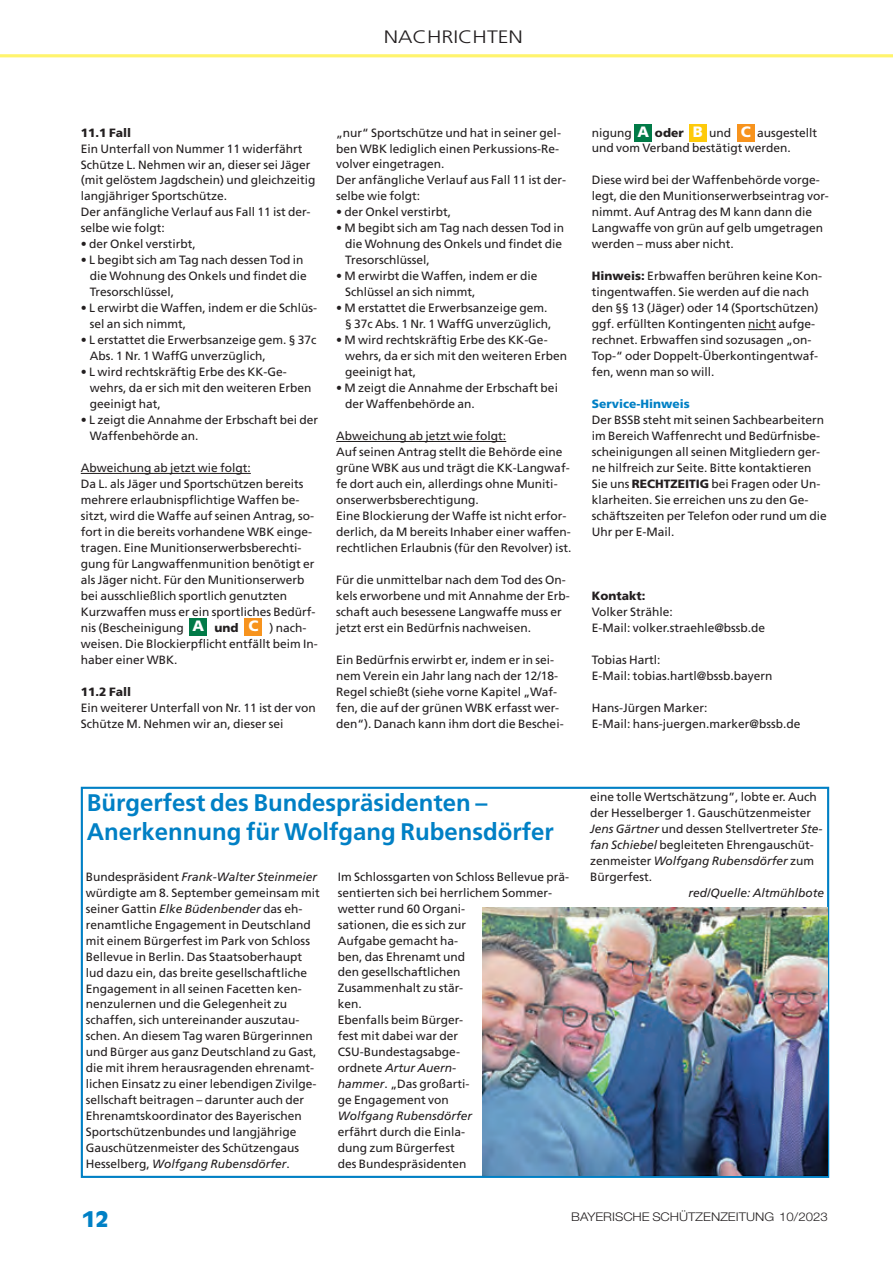
<style>
.page{position:relative;width:893px;height:1263px;background:#fff}
.page>*{position:absolute;margin:0;border:0;box-sizing:border-box;transform-origin:0 0}
.t1{font:700 24px/28.8px "Frutiger LT";color:#0080c5}
.t2{font:900 21px "Antique Olive LT";color:#0080c5}
.t3{font:300 18px "Frutiger LT";color:#231f20;scale:1.2 1}
.t4{font:900 15px "Frutiger LT";color:#fff}
.t5{font:12px/15.9px "Frutiger LT";color:#231f20}
.t6{font:italic 12px "Frutiger LT";color:#231f20}
.t7{font:300 12px "Helvetica Neue LT";color:#231f20;scale:1.1 1}
.t8{font:900 12px "Frutiger LT";color:#231f20}
.t9{font:900 12px "Frutiger LT";color:#0080c5}
.s1{font-weight:900}
.s2{font-style:italic}
</style>
<div class="page">
<div style="left:81px;top:787px;width:748px;height:391px;border:2px solid #0080c5"></div>
<hr style="left:0;top:54px;width:893px;height:3px;background:#fff46d">
<hr style="left:81px;top:473px;width:170px;height:1px;background:#231f20">
<hr style="left:336px;top:441px;width:170px;height:1px;background:#231f20">
<svg style="left:748px;top:329px;width:28px;height:1px"></svg>
<div style="left:190px;top:619px;width:17px;height:17px;background:#017a47"></div>
<div style="left:245px;top:619px;width:17px;height:17px;background:#f7931d"></div>
<div style="left:635px;top:125px;width:17px;height:17px;background:#017a47"></div>
<div style="left:689px;top:125px;width:17px;height:17px;background:#feca0a"></div>
<div style="left:737px;top:125px;width:17px;height:17px;background:#f7931d"></div>
<img style="left:483px;top:908px;width:344px;height:268px">
<h3 class="t3" style="left:384px;top:30px;width:118px">NACHRICHTEN</h3>
<p class="t8" style="left:81px;top:125px;width:52px">11.1 Fall</p>
<p class="t5" style="left:81px;top:140px;width:236px">Ein Unterfall von Nummer 11 widerfährt Schütze L. Nehmen wir an, dieser sei Jäger (mit gelöstem Jagdschein) und gleichzeitig langjähriger Sportschütze.<br>Der anfängliche Verlauf aus Fall 11 ist der&shy;selbe wie folgt:</p>
<p class="t5" style="left:81px;top:236px;width:117px">• der Onkel verstirbt,</p>
<p class="t5" style="left:90px;top:252px;width:219px;text-indent:-9px">• L begibt sich am Tag nach dessen Tod in die Wohnung des Onkels und findet die<br>Tresorschlüssel,</p>
<p class="t5" style="left:90px;top:300px;width:229px;text-indent:-9px">• L erwirbt die Waffen, indem er die Schlüs&shy;sel an sich nimmt,</p>
<p class="t5" style="left:90px;top:332px;width:228px;text-indent:-9px">• L erstattet die Erwerbsanzeige gem. § 37c<br>Abs. 1 Nr. 1 WaffG unverzüglich,</p>
<p class="t5" style="left:90px;top:364px;width:223px;text-indent:-9px">• L wird rechtskräftig Erbe des KK-Ge&shy;wehrs, da er sich mit den weiteren Erben geeinigt hat,</p>
<p class="t5" style="left:90px;top:412px;width:230px;text-indent:-9px">• L zeigt die Annahme der Erbschaft bei der<br>Waffenbehörde an.</p>
<p class="t5" style="left:81px;top:460px;width:236px">Abweichung ab jetzt wie folgt:<br>Da L. als Jäger und Sportschützen bereits mehrere erlaubnispflichtige Waffen be&shy;sitzt, wird die Waffe auf seinen Antrag, so&shy;fort in die bereits vorhandene WBK einge&shy;tragen. Eine Munitionserwerbsberechti&shy;gung für Langwaffenmunition benötigt er als Jäger nicht. Für den Munitionserwerb bei ausschließlich sportlich genutzten Kurzwaffen muss er ein sportliches Bedürf&shy;nis (Bescheinigung</p>
<p class="t4" style="left:193px;top:617px;width:13px">A</p>
<p class="t4" style="left:248px;top:617px;width:12px">C</p>
<p class="t5" style="left:81px;top:620px;width:239px;text-indent:189px">) nach&shy;weisen. Die Blockierpflicht entfällt beim In&shy;haber einer WBK.</p>
<p class="t8" style="left:81px;top:684px;width:52px">11.2 Fall</p>
<p class="t5" style="left:81px;top:700px;width:236px">Ein weiterer Unterfall von Nr. 11 ist der von<br>Schütze M. Nehmen wir an, dieser sei</p>
<p class="t8" style="left:214px;top:620px;width:26px">und</p>
<p class="t5" style="left:336px;top:124px;width:231px">„nur“ Sportschütze und hat in seiner gel&shy;ben WBK lediglich einen Perkussions-Re&shy;volver eingetragen.<br>Der anfängliche Verlauf aus Fall 11 ist der&shy;selbe wie folgt:</p>
<p class="t5" style="left:336px;top:204px;width:117px">• der Onkel verstirbt,</p>
<p class="t5" style="left:345px;top:220px;width:220px;text-indent:-9px">• M begibt sich am Tag nach dessen Tod in die Wohnung des Onkels und findet die<br>Tresorschlüssel,</p>
<p class="t5" style="left:345px;top:268px;width:194px;text-indent:-9px">• M erwirbt die Waffen, indem er die<br>Schlüssel an sich nimmt,</p>
<p class="t5" style="left:345px;top:300px;width:208px;text-indent:-9px">• M erstattet die Erwerbsanzeige gem. § 37c Abs. 1 Nr. 1 WaffG unverzüglich,</p>
<p class="t5" style="left:345px;top:332px;width:223px;text-indent:-9px">• M wird rechtskräftig Erbe des KK-Ge&shy;wehrs, da er sich mit den weiteren Erben geeinigt hat,</p>
<p class="t5" style="left:345px;top:380px;width:214px;text-indent:-9px">• M zeigt die Annahme der Erbschaft bei der Waffenbehörde an.</p>
<p class="t5" style="left:336px;top:428px;width:237px">Abweichung ab jetzt wie folgt:<br>Auf seinen Antrag stellt die Behörde eine grüne WBK aus und trägt die KK-Langwaf&shy;fe dort auch ein, allerdings ohne Muniti&shy;onserwerbsberechtigung.<br>Eine Blockierung der Waffe ist nicht erfor&shy;derlich, da M bereits Inhaber einer waffen&shy;rechtlichen Erlaubnis (für den Revolver) ist.</p>
<p class="t5" style="left:336px;top:572px;width:235px">Für die unmittelbar nach dem Tod des On&shy;kels erworbene und mit Annahme der Erb&shy;schaft auch besessene Langwaffe muss er jetzt erst ein Bedürfnis nachweisen.</p>
<p class="t5" style="left:336px;top:652px;width:229px">Ein Bedürfnis erwirbt er, indem er in sei&shy;nem Verein ein Jahr lang nach der 12/18- Regel schießt (siehe vorne Kapitel „Waf&shy;fen, die auf der grünen WBK erfasst wer&shy;den“). Danach kann ihm dort die Beschei-</p>
<p class="t4" style="left:638px;top:123px;width:13px">A</p>
<p class="t4" style="left:693px;top:123px;width:12px">B</p>
<p class="t4" style="left:741px;top:123px;width:12px">C</p>
<p class="t5" style="left:592px;top:124px;width:227px;text-indent:166px">ausgestellt und vom Verband bestätigt werden.</p>
<p class="t5" style="left:592px;top:172px;width:239px">Diese wird bei der Waffenbehörde vorge&shy;legt, die den Munitionserwerbseintrag vor&shy;nimmt. Auf Antrag des M kann dann die Langwaffe von grün auf gelb umgetragen werden – muss aber nicht.</p>
<p class="t5" style="left:592px;top:268px;width:232px"><span class="s1">Hinweis:</span> Erbwaffen berühren keine Kon&shy;tingentwaffen. Sie werden auf die nach den §§ 13 (Jäger) oder 14 (Sportschützen) ggf. erfüllten Kontingenten nicht aufge&shy;rechnet. Erbwaffen sind sozusagen „on-Top-“ oder Doppelt-Überkontingentwaf&shy;fen, wenn man so will.</p>
<p class="t9" style="left:592px;top:397px;width:100px">Service-Hinweis</p>
<p class="t5" style="left:592px;top:412px;width:237px">Der BSSB steht mit seinen Sachbearbeitern im Bereich Waffenrecht und Bedürfnisbe&shy;scheinigungen all seinen Mitgliedern ger&shy;ne hilfreich zur Seite. Bitte kontaktieren Sie uns <span class="s1">RECHTZEITIG</span> bei Fragen oder Un&shy;klarheiten. Sie erreichen uns zu den Ge&shy;schäftszeiten per Telefon oder rund um die Uhr per E-Mail.</p>
<p class="t5" style="left:592px;top:124px;width:41px">nigung</p>
<p class="t8" style="left:655px;top:125px;width:30px">oder</p>
<p class="t5" style="left:709px;top:124px;width:23px">und</p>
<p class="t8" style="left:592px;top:588px;width:55px">Kontakt:</p>
<p class="t5" style="left:592px;top:604px;width:175px">Volker Strähle:<br>E-Mail: volker.straehle@bssb.de</p>
<p class="t5" style="left:592px;top:652px;width:182px">Tobias Hartl:<br>E-Mail: tobias.hartl@bssb.bayern</p>
<p class="t5" style="left:592px;top:700px;width:210px">Hans-Jürgen Marker:<br>E-Mail: hans-juergen.marker@bssb.de</p>
<h1 class="t1" style="left:87px;top:788px;width:468px">Bürgerfest des Bundespräsidenten –<br>Anerkennung für Wolfgang Rubensdörfer</h1>
<p class="t5" style="left:86px;top:869px;width:235px">Bundespräsident <span class="s2">Frank-Walter Steinmeier </span>würdigte am 8. September gemeinsam mit seiner Gattin <span class="s2">Elke Büdenbender</span> das eh&shy;renamtliche Engagement in Deutschland mit einem Bürgerfest im Park von Schloss Bellevue in Berlin. Das Staatsoberhaupt lud dazu ein, das breite gesellschaftliche Engagement in all seinen Facetten ken&shy;nenzulernen und die Gelegenheit zu schaffen, sich untereinander auszutau&shy;schen. An diesem Tag waren Bürgerinnen und Bürger aus ganz Deutschland zu Gast, die mit ihrem herausragenden ehrenamt&shy;lichen Einsatz zu einer lebendigen Zivilge&shy;sellschaft beitragen – darunter auch der Ehrenamtskoordinator des Bayerischen Sportschützenbundes und langjährige Gauschützenmeister des Schützengaus Hesselberg, <span class="s2">Wolfgang Rubensdörfer</span>.</p>
<p class="t5" style="left:338px;top:868px;width:233px">Im Schlossgarten von Schloss Bellevue prä&shy;sentierten sich bei herrlichem Sommer&shy;wetter rund 60 Organi-<br>sationen, die es sich zur<br>Aufgabe gemacht ha-<br>ben, das Ehrenamt und<br>den gesellschaftlichen<br>Zusammenhalt zu stär-<br>ken.<br>Ebenfalls beim Bürger-<br>fest mit dabei war der<br>CSU-Bundestagsabge-<br>ordnete <span class="s2">Artur Auern-<br>hammer</span>. „Das großarti-<br>ge Engagement von</p>
<p class="t6" style="left:338px;top:1111px;width:136px">Wolfgang Rubensdörfer</p>
<p class="t5" style="left:338px;top:1124px;width:130px">erfährt durch die Einla&shy;dung zum Bürgerfest des Bundespräsidenten</p>
<p class="t5" style="left:590px;top:789px;width:234px">eine tolle Wertschätzung”, lobte er. Auch der Hesselberger 1. Gauschützenmeister <span class="s2">Jens Gärtner</span> und dessen Stellvertreter <span class="s2">Ste&shy;fan Schiebel</span> begleiteten Ehrengauschüt&shy;zenmeister <span class="s2">Wolfgang Rubensdörfer</span> zum Bürgerfest.</p>
<p class="t6" style="left:688px;top:888px;width:137px">red/Quelle: Altmühlbote</p>
<h2 class="t2" style="left:82px;top:1211px;width:28px">12</h2>
<p class="t7" style="left:571px;top:1213px;width:235px">BAYERISCHE SCHÜTZENZEITUNG 10/2023</p>
</div>
